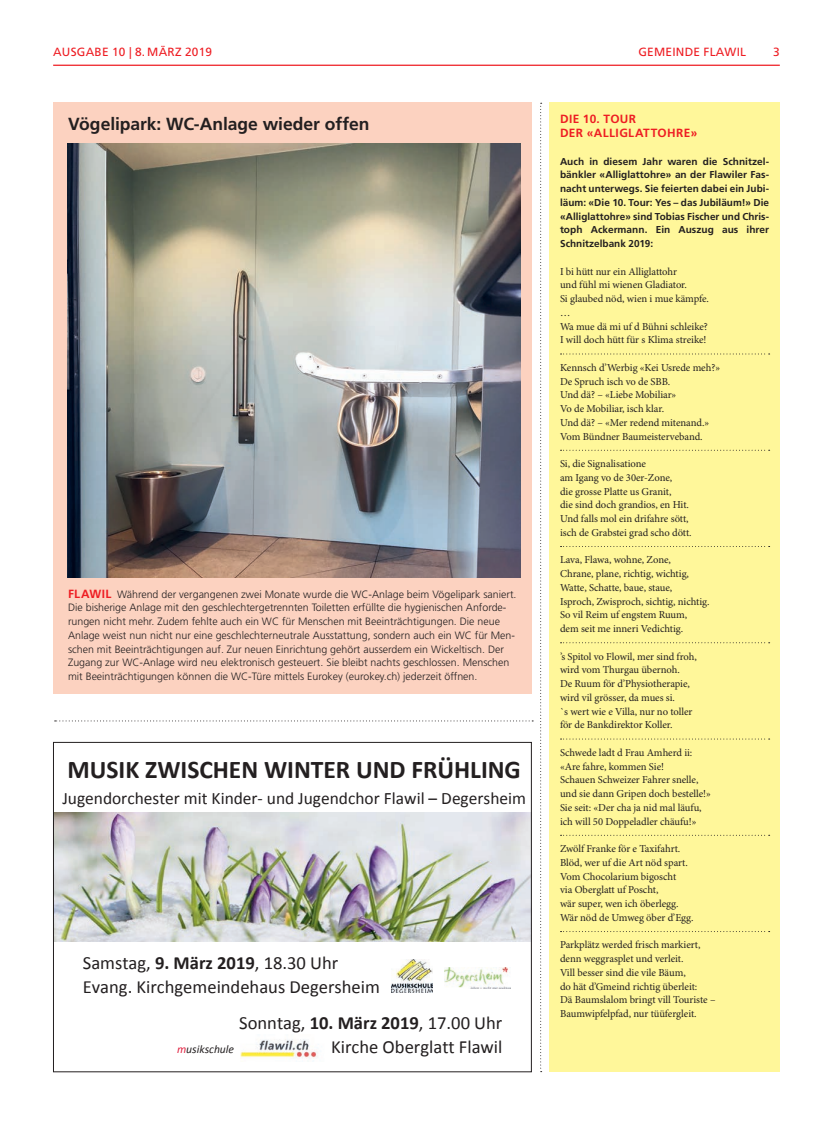
<style>
.page{position:relative;width:833px;height:1134px;background:#fff}
.page>*{position:absolute;margin:0;border:0;box-sizing:border-box;transform-origin:0 0}
.t1{font:700 25.5px "Calibri";color:#231f20}
.t2{font:18.62px/24.4px "Calibri";color:#231f20}
.t3{font:700 17.5px "Frutiger LT Std";letter-spacing:-.005em;color:#231f20}
.t4{font:17.38px "Calibri";color:#231f20}
.t5{font:11.88px "Frutiger LT Std";letter-spacing:.02em;color:#ee1d23}
.t6{font:700 11.88px/13.8px "Frutiger LT Std";letter-spacing:.035em;color:#ee1d23}
.t7{font:italic 11.62px "Calibri";color:#231f20}
.t8{font:10.62px/13.8px "Minion Pro";letter-spacing:-.005em;color:#231f20}
.t9{font:300 10.62px/13.8px "Frutiger LT Std";color:#231f20}
.t10{font:700 10px/13.8px "Frutiger LT Std";color:#231f20;text-align:justify}
.s1{font-weight:700;font-size:11.88px;color:#ee1d23}
.s2{font-weight:700}
.s3{color:#e0203f}
</style>
<div class="page">
<div style="left:549px;top:103px;width:231px;height:969px;background:#fff79a"></div>
<svg style="left:560px;top:353px;width:209px;height:1px"></svg>
<svg style="left:560px;top:450px;width:209px;height:1px"></svg>
<svg style="left:560px;top:546px;width:209px;height:1px"></svg>
<svg style="left:560px;top:642px;width:209px;height:1px"></svg>
<svg style="left:560px;top:738px;width:209px;height:1px"></svg>
<svg style="left:560px;top:835px;width:209px;height:1px"></svg>
<svg style="left:560px;top:931px;width:209px;height:1px"></svg>
<div style="left:53px;top:103px;width:478px;height:591px;background:#fcd2c0"></div>
<hr style="left:53px;top:65px;width:727px;height:1px;background:#ee1d23">
<svg style="left:540px;top:103px;width:1px;height:969px"></svg>
<svg style="left:55px;top:720px;width:478px;height:1px"></svg>
<img style="left:67px;top:144px;width:453px;height:433px">
<img style="left:55px;top:812px;width:474px;height:130px">
<img style="left:391px;top:959px;width:41px;height:34px">
<img style="left:241px;top:1039px;width:77px;height:22px">
<img style="left:445px;top:968px;width:65px;height:20px">
<div style="left:53px;top:742px;width:478px;height:330px;border:1px solid #231f20"></div>
<p class="t5" style="left:53px;top:45px;width:18px">AUSGABE</p>
<p class="t5" style="left:112px;top:45px;width:101px">10 | 8. MÄRZ 2019</p>
<p class="t5" style="left:638px;top:45px;width:109px">GEMEINDE FLAWIL</p>
<p class="t5" style="left:773px;top:45px;width:8px">3</p>
<h3 class="t3" style="left:68px;top:114px;width:303px">Vögelipark: WC-Anlage wieder offen</h3>
<p class="t9" style="left:68px;top:587px;width:450px"><span class="s1">FLAWIL</span> Während der vergangenen zwei Monate wurde die WC-Anlage beim Vögelipark saniert.<br>Die bisherige Anlage mit den geschlechtergetrennten Toiletten erfüllte die hygienischen Anforde&shy;rungen nicht mehr. Zudem fehlte auch ein WC für Menschen mit Beeinträchtigungen. Die neue Anlage weist nun nicht nur eine geschlechterneutrale Ausstattung, sondern auch ein WC für Men&shy;schen mit Beeinträchtigungen auf. Zur neuen Einrichtung gehört ausserdem ein Wickeltisch. Der Zugang zur WC-Anlage wird neu elektronisch gesteuert. Sie bleibt nachts geschlossen. Menschen mit Beeinträchtigungen können die WC-Türe mittels Eurokey (eurokey.ch) jederzeit öffnen.</p>
<h1 class="t1" style="left:67px;top:753px;width:455px">MUSIK ZWISCHEN WINTER UND FRÜHLING</h1>
<h3 class="t4" style="left:62px;top:787px;width:465px">Jugendorchester mit Kinder- und Jugendchor Flawil – Degersheim</h3>
<h2 class="t2" style="left:83px;top:950px;width:298px">Samstag, <span class="s2">9. März 2019</span>, 18.30 Uhr<br>Evang. Kirchgemeindehaus Degersheim</h2>
<h2 class="t2" style="left:239px;top:1010px;width:265px">Sonntag, <span class="s2">10. März 2019</span>, 17.00 Uhr</h2>
<p class="t7" style="left:177px;top:1041px;width:59px"><span class="s3">m</span>usikschule</p>
<h2 class="t2" style="left:331px;top:1035px;width:173px">Kirche Oberglatt Flawil</h2>
<p class="t6" style="left:560px;top:112px;width:139px">DIE 10. TOUR<br>DER «ALLIGLATTOHRE»</p>
<p class="t10" style="left:560px;top:154px;width:211px">Auch in diesem Jahr waren die Schnitzel&shy;bänkler «Alliglattohre» an der Flawiler Fas&shy;nacht unterwegs. Sie feierten dabei ein Jubi&shy;läum: «Die 10. Tour: Yes – das Jubiläum!» Die «Alliglattohre» sind Tobias Fischer und Chris&shy;toph Ackermann. Ein Auszug aus ihrer Schnitzelbank 2019:</p>
<p class="t8" style="left:560px;top:265px;width:150px">I bi hütt nur ein Alliglattohr<br>und fühl mi wienen Gladiator.<br>Si glaubed nöd, wien i mue kämpfe. …<br>Wa mue dä mi uf d Bühni schleike?<br>I will doch hütt für s Klima streike!</p>
<p class="t8" style="left:560px;top:361px;width:161px">Kennsch d’Werbig «Kei Usrede meh?»<br>De Spruch isch vo de SBB.<br>Und dä? – «Liebe Mobiliar»<br>Vo de Mobiliar, isch klar.<br>Und dä? – «Mer redend mitenand.»<br>Vom Bündner Baumeisterveband.</p>
<p class="t8" style="left:560px;top:457px;width:133px">Si, die Signalisatione<br>am Igang vo de 30er-Zone,<br>die grosse Platte us Granit,<br>die sind doch grandios, en Hit.<br>Und falls mol ein drifahre sött, isch de Grabstei grad scho dött.</p>
<p class="t8" style="left:560px;top:553px;width:151px">Lava, Flawa, wohne, Zone,<br>Chrane, plane, richtig, wichtig,<br>Watte, Schatte, baue, staue,<br>Isproch, Zwisproch, sichtig, nichtig.<br>So vil Reim uf engstem Ruum,<br>dem seit me inneri Vedichtig.</p>
<p class="t8" style="left:560px;top:650px;width:138px">’s Spitol vo Flowil, mer sind froh, wird vom Thurgau übernoh.<br>De Ruum för d’Physiotherapie, wird vil grösser, da mues si.<br>`s wert wie e Villa, nur no toller för de Bankdirektor Koller.</p>
<p class="t8" style="left:560px;top:746px;width:152px">Schwede ladt d Frau Amherd ii: «Are fahre, kommen Sie!<br>Schauen Schweizer Fahrer snelle, und sie dann Gripen doch bestelle!»<br>Sie seit: «Der cha ja nid mal läufu, ich will 50 Doppeladler chäufu!»</p>
<p class="t8" style="left:560px;top:842px;width:135px">Zwölf Franke för e Taxifahrt.<br>Blöd, wer uf die Art nöd spart.<br>Vom Chocolarium bigoscht<br>via Oberglatt uf Poscht,<br>wär super, wen ich öberlegg.<br>Wär nöd de Umweg öber d’Egg.</p>
<p class="t8" style="left:560px;top:938px;width:157px">Parkplätz werded frisch markiert, denn weggrasplet und verleit.<br>Vill besser sind die vile Bäum,<br>do hät d’Gmeind richtig überleit:<br>Dä Baumslalom bringt vill Touriste – Baumwipfelpfad, nur tüüfergleit.</p>
</div>
